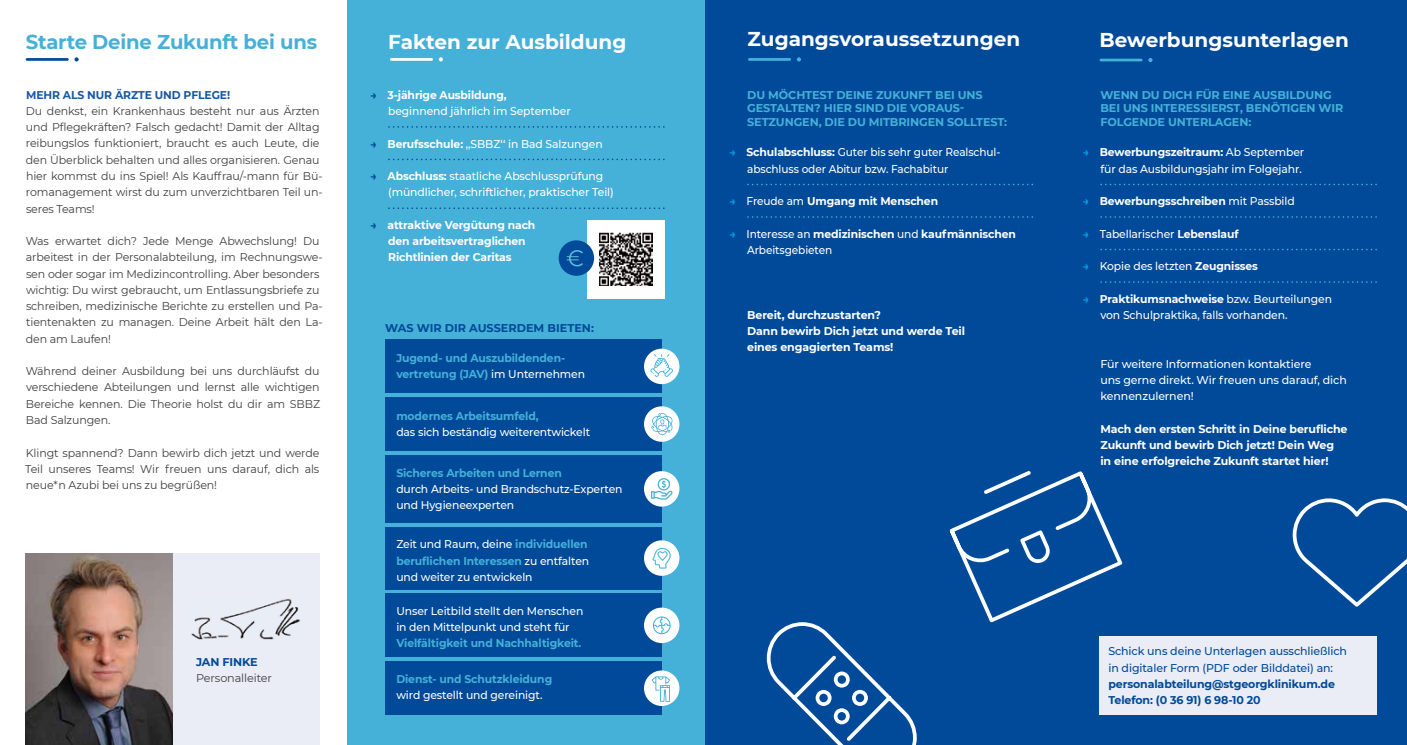
<style>
.page{position:relative;width:1407px;height:745px;background:#fff}
.page>*{position:absolute;margin:0;border:0;box-sizing:border-box;transform-origin:0 0}
.t1{font:700 20px "Montserrat";color:#fff}
.t2{font:700 20px "Montserrat";letter-spacing:-.01em;color:#45b0d8}
.t3{font:11.25px/16.2px "Montserrat";letter-spacing:-.01em;color:#3e3d40}
.t4{font:500 11.25px/16.2px "Montserrat";letter-spacing:-.01em;color:#fff;scale:.96 1}
.t5{font:700 11.25px/16.2px "Montserrat";letter-spacing:-.01em;color:#fff}
.t6{font:700 11.25px/13.8px "Montserrat";letter-spacing:-.01em;color:#45b0d8}
.t7{font:700 11.25px/16.2px "Montserrat";letter-spacing:-.01em;color:#45b0d8;scale:.96 1}
.t8{font:500 11.25px/16.2px "Montserrat";letter-spacing:-.01em;color:#fff;scale:.94 1}
.t9{font:700 11.25px/16.2px "Montserrat";letter-spacing:-.01em;color:#fff;scale:.96 1}
.t10{font:700 11.25px/16.2px "Montserrat";letter-spacing:-.01em;color:#004a99}
.t11{font:500 11.25px/16.2px "Montserrat";letter-spacing:-.01em;color:#fff}
.t12{font:500 11.25px/16.2px "Montserrat";letter-spacing:-.01em;color:#004a99}
.t13{font:700 11.25px "Montserrat";letter-spacing:-.01em;color:#1857a1;scale:.96 1}
.s1{font-weight:700;color:#004a99}
.s2{font-weight:700}
.s3{color:#004a99}
.s4{font-weight:500;color:#fff}
.s5{font-weight:700;color:#45b0d8}
.s6{font-weight:700;color:#009ee0}
.s7{color:#009ee0}
.s8{font-weight:500}
</style>
<div class="page">
<div style="left:347px;top:0;width:1060px;height:744px;background:#45b0d8"></div>
<div style="left:705px;top:0;width:702px;height:744px;background:#004a99"></div>
<div style="left:173px;top:552px;width:147px;height:192px;background:#eaedf6"></div>
<img style="left:26px;top:553px;width:147px;height:191px">
<svg style="left:388px;top:126px;width:276px;height:2px"></svg>
<svg style="left:388px;top:158px;width:276px;height:2px"></svg>
<svg style="left:388px;top:207px;width:276px;height:2px"></svg>
<svg style="left:1100px;top:183px;width:277px;height:2px"></svg>
<svg style="left:1100px;top:216px;width:277px;height:2px"></svg>
<svg style="left:1100px;top:248px;width:277px;height:2px"></svg>
<svg style="left:1100px;top:281px;width:277px;height:2px"></svg>
<svg style="left:747px;top:183px;width:286px;height:2px"></svg>
<svg style="left:747px;top:216px;width:286px;height:2px"></svg>
<hr style="left:26px;top:58px;width:43px;height:3px;background:#004a99">
<svg style="left:74px;top:57px;width:5px;height:4px"></svg>
<hr style="left:390px;top:58px;width:43px;height:3px;background:#fff">
<svg style="left:439px;top:57px;width:4px;height:4px"></svg>
<hr style="left:748px;top:58px;width:43px;height:3px;background:#45b0d8">
<svg style="left:797px;top:57px;width:4px;height:4px"></svg>
<hr style="left:1099px;top:59px;width:43px;height:2px;background:#45b0d8">
<svg style="left:1148px;top:58px;width:4px;height:4px"></svg>
<div style="left:587px;top:220px;width:77px;height:78px;background:#fff"></div>
<div style="left:559px;top:240px;width:35px;height:35px;background:#004a99;border-radius:50%"></div>
<svg style="left:567px;top:250px;width:16px;height:16px"></svg>
<img style="left:191px;top:599px;width:109px;height:41px">
<img style="left:599px;top:232px;width:53px;height:53px">
<div style="left:385px;top:339px;width:277px;height:54px;background:#004a99"></div>
<div style="left:644px;top:348px;width:35px;height:36px;background:#fff;border-radius:50%"></div>
<div style="left:385px;top:397px;width:277px;height:53px;background:#004a99"></div>
<div style="left:644px;top:406px;width:35px;height:35px;background:#fff;border-radius:50%"></div>
<div style="left:385px;top:455px;width:277px;height:67px;background:#004a99"></div>
<div style="left:644px;top:471px;width:35px;height:35px;background:#fff;border-radius:50%"></div>
<div style="left:385px;top:661px;width:277px;height:53px;background:#004a99"></div>
<div style="left:644px;top:670px;width:35px;height:35px;background:#fff;border-radius:50%"></div>
<svg style="left:651px;top:676px;width:19px;height:25px"></svg>
<svg style="left:650px;top:354px;width:23px;height:23px"></svg>
<svg style="left:651px;top:478px;width:22px;height:21px"></svg>
<div style="left:385px;top:526px;width:277px;height:62px;background:#004a99"></div>
<div style="left:644px;top:540px;width:35px;height:35px;background:#fff;border-radius:50%"></div>
<div style="left:385px;top:593px;width:277px;height:63px;background:#004a99"></div>
<div style="left:644px;top:607px;width:35px;height:35px;background:#fff;border-radius:50%"></div>
<svg style="left:652px;top:547px;width:19px;height:21px"></svg>
<svg style="left:653px;top:616px;width:18px;height:17px"></svg>
<svg style="left:651px;top:413px;width:21px;height:22px"></svg>
<svg style="left:767px;top:622px;width:150px;height:122px"></svg>
<svg style="left:1292px;top:498px;width:115px;height:108px"></svg>
<div style="left:1099px;top:636px;width:278px;height:78px;background:#eaedf6"></div>
<svg style="left:949px;top:471px;width:173px;height:151px"></svg>
<h1 class="t2" style="left:26px;top:28px;width:293px">Starte Deine Zukunft bei uns</h1>
<p class="t13" style="left:26px;top:86px;width:214px">MEHR ALS NUR ÄRZTE UND PFLEGE!</p>
<p class="t3" style="left:26px;top:102px;width:298px">Du denkst, ein Krankenhaus besteht nur aus Ärzten und Pflegekräften? Falsch gedacht! Damit der Alltag reibungslos funktioniert, braucht es auch Leute, die den Überblick behalten und alles organisieren. Genau hier kommst du ins Spiel! Als Kauffrau/-mann für Bü&shy;romanagement wirst du zum unverzichtbaren Teil un&shy;seres Teams!</p>
<p class="t3" style="left:26px;top:232px;width:298px">Was erwartet dich? Jede Menge Abwechslung! Du arbeitest in der Personalabteilung, im Rechnungswe&shy;sen oder sogar im Medizincontrolling. Aber besonders wichtig: Du wirst gebraucht, um Entlassungsbriefe zu schreiben, medizinische Berichte zu erstellen und Pa&shy;tientenakten zu managen. Deine Arbeit hält den La&shy;den am Laufen!</p>
<p class="t3" style="left:26px;top:362px;width:296px;text-align:justify">Während deiner Ausbildung bei uns durchläufst du verschiedene Abteilungen und lernst alle wichtigen Bereiche kennen. Die Theorie holst du dir am SBBZ Bad Salzungen.</p>
<p class="t3" style="left:25px;top:443px;width:296px;text-align:justify">Klingt spannend? Dann bewirb dich jetzt und werde Teil unseres Teams! Wir freuen uns darauf, dich als neue*n Azubi bei uns zu begrüßen!</p>
<p class="t10" style="left:196px;top:653px;width:63px">JAN FINKE</p>
<p class="t3" style="left:196px;top:669px;width:78px">Personalleiter</p>
<h1 class="t1" style="left:388px;top:28px;width:240px">Fakten zur Ausbildung</h1>
<p class="t4" style="left:388px;top:86px;width:192px;text-indent:-18px"><span class="s1">→</span> <span class="s2">3-jährige Ausbildung,<br></span>beginnend jährlich im September</p>
<p class="t4" style="left:370px;top:135px;width:243px"><span class="s1">→</span> <span class="s2">Berufsschule:</span> ,,SBBZ‘‘ in Bad Salzungen</p>
<p class="t4" style="left:388px;top:167px;width:237px;text-indent:-18px"><span class="s1">→</span> <span class="s2">Abschluss:</span> staatliche Abschlussprüfung (mündlicher, schriftlicher, praktischer Teil)</p>
<p class="t9" style="left:388px;top:216px;width:155px;text-indent:-18px"><span class="s3">→</span> attraktive Vergütung nach den arbeitsvertraglichen<br>Richtlinien der Caritas</p>
<p class="t10" style="left:385px;top:319px;width:210px">WAS WIR DIR AUSSERDEM BIETEN:</p>
<p class="t7" style="left:396px;top:349px;width:198px">Jugend- und Auszubildenden&shy;vertretung (JAV) <span class="s4">im Unternehmen</span></p>
<p class="t7" style="left:396px;top:407px;width:150px">modernes Arbeitsumfeld,</p>
<p class="t4" style="left:396px;top:423px;width:203px">das sich beständig weiterentwickelt</p>
<p class="t7" style="left:396px;top:464px;width:174px">Sicheres Arbeiten und Lernen</p>
<p class="t4" style="left:396px;top:480px;width:237px">durch Arbeits- und Brandschutz-Experten und Hygieneexperten</p>
<p class="t4" style="left:396px;top:535px;width:202px">Zeit und Raum, deine <span class="s5">individuellen beruflichen Interessen</span> zu entfalten und weiter zu entwickeln</p>
<p class="t4" style="left:396px;top:602px;width:196px">Unser Leitbild stellt den Menschen in den Mittelpunkt und steht für</p>
<p class="t7" style="left:396px;top:634px;width:194px">Vielfältigkeit und Nachhaltigkeit.</p>
<p class="t7" style="left:396px;top:669px;width:164px">Dienst- und Schutzkleidung</p>
<p class="t4" style="left:396px;top:686px;width:154px">wird gestellt und gereinigt.</p>
<h1 class="t1" style="left:747px;top:25px;width:274px">Zugangsvoraussetzungen</h1>
<p class="t6" style="left:747px;top:87px;width:261px">DU MÖCHTEST DEINE ZUKUNFT BEI UNS<br>GESTALTEN? HIER SIND DIE VORAUS-<br>SETZUNGEN, DIE DU MITBRINGEN SOLLTEST:</p>
<p class="t8" style="left:747px;top:144px;width:271px;text-indent:-18px"><span class="s6">→</span> <span class="s2">Schulabschluss:</span> Guter bis sehr guter Realschul&shy;abschluss oder Abitur bzw. Fachabitur</p>
<p class="t9" style="left:729px;top:192px;width:219px"><span class="s7">→</span> <span class="s8">Freude am</span> Umgang mit Menschen</p>
<p class="t8" style="left:747px;top:225px;width:288px;text-indent:-18px"><span class="s6">→</span> Interesse an <span class="s2">medizinischen</span> und <span class="s2">kaufmännischen<br></span>Arbeitsgebieten</p>
<p class="t5" style="left:747px;top:306px;width:219px">Bereit, durchzustarten?<br>Dann bewirb Dich jetzt und werde Teil eines engagierten Teams!</p>
<h1 class="t1" style="left:1099px;top:25px;width:251px">Bewerbungsunterlagen</h1>
<p class="t6" style="left:1100px;top:87px;width:244px">WENN DU DICH FÜR EINE AUSBILDUNG<br>BEI UNS INTERESSIERST, BENÖTIGEN WIR<br>FOLGENDE UNTERLAGEN:</p>
<p class="t4" style="left:1082px;top:144px;width:232px;text-align:right"><span class="s6">→</span> <span class="s2">Bewerbungszeitraum:</span> Ab September für das Ausbildungsjahr im Folgejahr.</p>
<p class="t9" style="left:1082px;top:192px;width:222px"><span class="s7">→</span> Bewerbungsschreiben <span class="s8">mit Passbild</span></p>
<p class="t4" style="left:1082px;top:225px;width:164px"><span class="s6">→</span> Tabellarischer <span class="s2">Lebenslauf</span></p>
<p class="t4" style="left:1082px;top:257px;width:184px"><span class="s6">→</span> Kopie des letzten <span class="s2">Zeugnisses</span></p>
<p class="t4" style="left:1100px;top:290px;width:243px;text-indent:-18px"><span class="s6">→</span> <span class="s2">Praktikumsnachweise</span> bzw. Beurteilungen von Schulpraktika, falls vorhanden.</p>
<p class="t11" style="left:1100px;top:355px;width:248px">Für weitere Informationen kontaktiere<br>uns gerne direkt. Wir freuen uns darauf, dich kennenzulernen!</p>
<p class="t5" style="left:1100px;top:420px;width:249px">Mach den ersten Schritt in Deine berufliche<br>Zukunft und bewirb Dich jetzt! Dein Weg in eine erfolgreiche Zukunft startet hier!</p>
<p class="t12" style="left:1108px;top:642px;width:240px">Schick uns deine Unterlagen ausschließlich in digitaler Form (PDF oder Bilddatei) an:</p>
<p class="t10" style="left:1108px;top:674px;width:228px">personalabteilung@stgeorgklinikum.de<br>Telefon: (0 36 91) 6 98-10 20</p>
</div>
